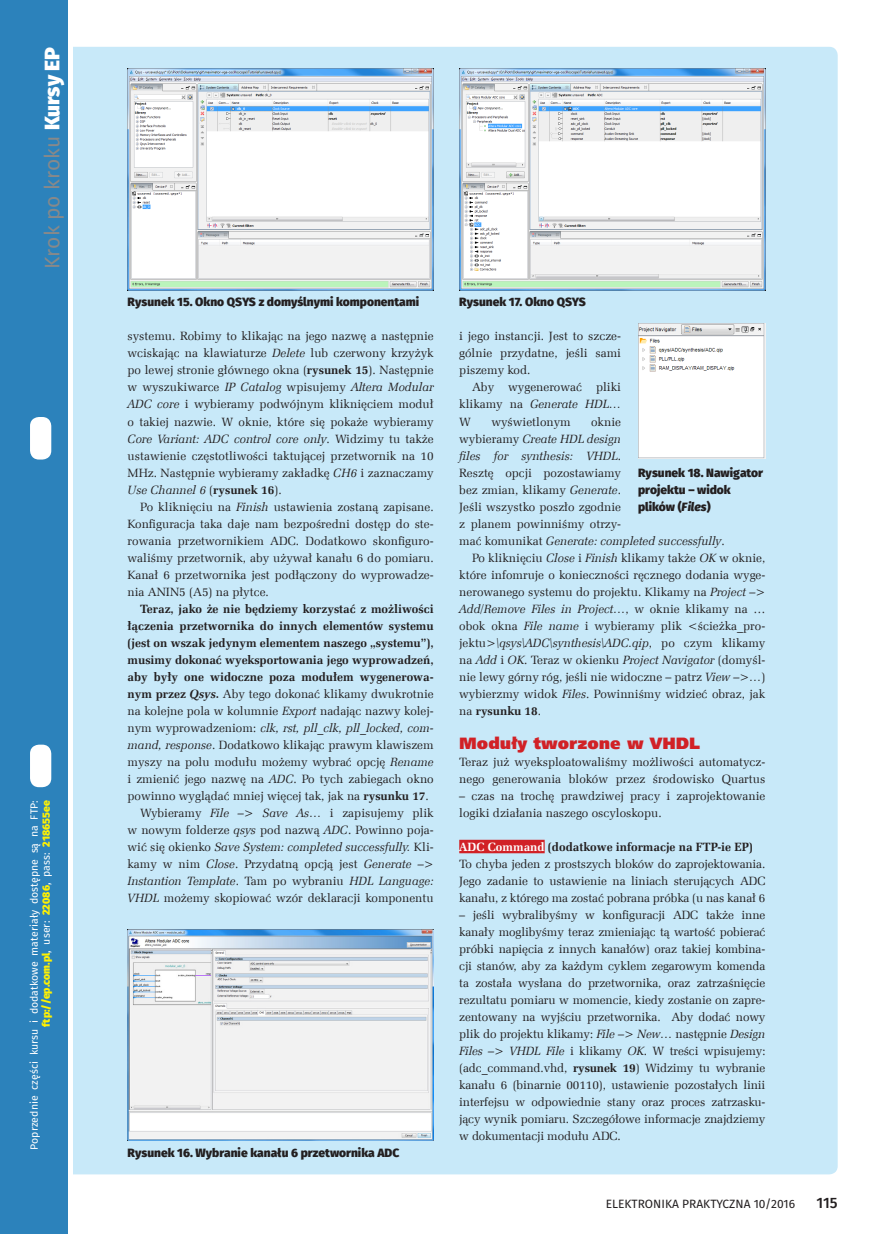
<style>
.page{position:relative;width:893px;height:1234px;background:#fff}
.page>*{position:absolute;margin:0;border:0;box-sizing:border-box;transform-origin:0 0}
.t1{font:21px "Fira Sans";color:#87898a}
._3_Srodtytul_kurs{font:16.5px "Humnst 777 X Blk EU";color:#d12126}
.t2{font:500 15px "Fira Sans";color:#231f20}
._1_Body{font:12px/17px "Zapf Ellipt EU";color:#231f20;text-align:justify}
._1_Body-2{font:700 12px/17px "Zapf Ellipt EU";color:#231f20;text-align:justify}
._4_Podpis{font:800 12px/17px "Fira Sans";color:#231f20}
.t3{font:12px "Fira Sans";color:#231f20}
.t4{font:10.5px/12px "Fira Sans";letter-spacing:.005em;color:#fff;text-align:right}
.s1{font-weight:800;color:#fff}
.s2{font-weight:800;color:#fff101}
.s3{font-style:italic}
.s4{font-weight:700}
.s5{font-weight:400}
.s6{font-weight:400;font-style:italic}
.s7{color:#fff}
</style>
<div class="page">
<div style="left:60px;top:47px;width:778px;height:1127px;background:#c8e9f9;border-radius:9px"></div>
<div style="left:0;top:0;width:68px;height:1233px;background:#2c82bb"></div>
<div style="left:30px;top:417px;width:21px;height:42px;background:#fff;border-radius:9px"></div>
<div style="left:30px;top:744px;width:21px;height:43px;background:#fff;border-radius:9px"></div>
<hr style="left:68px;top:0;width:4px;height:1233px;background:#fff">
<div style="left:459px;top:839px;width:86px;height:14px;background:#d12126"></div>
<img style="left:128px;top:68px;width:306px;height:223px">
<img style="left:128px;top:929px;width:306px;height:211px">
<img style="left:459px;top:68px;width:306px;height:223px">
<img style="left:638px;top:323px;width:127px;height:136px">
<h1 class="t1" style="left:37px;top:269px;width:223px;rotate:-90deg">Krok po kroku <span class="s1">Kursy EP</span></h1>
<p class="t4" style="left:28px;top:1149px;width:351px;rotate:-90deg">Poprzednie części kursu i dodatkowe materiały dostępne są na FTP: <span class="s2">ftp://ep.com.pl</span>, user: <span class="s2">22086</span>, pass: <span class="s2">218655ee</span></p>
<p class="_4_Podpis" style="left:128px;top:293px;width:293px">Rysunek 15. Okno QSYS z domyślnymi komponentami</p>
<p class="_1_Body" style="left:128px;top:328px;width:308px">systemu. Robimy to klikając na jego nazwę a następnie wciskając na klawiaturze <span class="s3">Delete</span> lub czerwony krzyżyk po lewej stronie głównego okna (<span class="s4">rysunek 15</span>). Następnie w wyszukiwarce <span class="s3">IP Catalog</span> wpisujemy <span class="s3">Altera Modular ADC core</span> i wybieramy podwójnym kliknięciem moduł o takiej nazwie. W oknie, które się pokaże wybieramy <span class="s3">Core Variant: ADC control core only</span>. Widzimy tu także ustawienie częstotliwości taktującej przetwornik na 10<br>MHz. Następnie wybieramy zakładkę <span class="s3">CH6</span> i zaznaczamy <span class="s3">Use Channel 6</span> (<span class="s4">rysunek 16</span>).</p>
<p class="_1_Body" style="left:128px;top:498px;width:308px;text-indent:13px">Po kliknięciu na <span class="s3">Finish</span> ustawienia zostaną zapisane.<br>Konfiguracja taka daje nam bezpośredni dostęp do ste&shy;rowania przetwornikiem ADC. Dodatkowo skonfiguro&shy;waliśmy przetwornik, aby używał kanału 6 do pomiaru.<br>Kanał 6 przetwornika jest podłączony do wyprowadze&shy;nia ANIN5 (A5) na płytce.</p>
<p class="_1_Body-2" style="left:128px;top:600px;width:308px;text-indent:13px">Teraz, jako że nie będziemy korzystać z możliwości łączenia przetwornika do innych elementów systemu (jest on wszak jedynym elementem naszego „systemu”), musimy dokonać wyeksportowania jego wyprowadzeń, aby były one widoczne poza modułem wygenerowa&shy;nym przez <span class="s3">Qsys</span>. <span class="s5">Aby tego dokonać klikamy dwukrotnie na kolejne pola w kolumnie</span> <span class="s6">Export</span> <span class="s5">nadając nazwy kolej&shy;nym wyprowadzeniom:</span> <span class="s6">clk, rst, pll_clk, pll_locked, com&shy;mand, response</span><span class="s5">. Dodatkowo klikając prawym klawiszem myszy na polu modułu możemy wybrać opcję</span> <span class="s6">Rename </span><span class="s5">i zmienić jego nazwę na</span> <span class="s6">ADC</span><span class="s5">. Po tych zabiegach okno powinno wyglądać mniej więcej tak, jak na</span> rysunku 17<span class="s5">.</span></p>
<p class="_1_Body" style="left:128px;top:804px;width:308px;text-indent:13px">Wybieramy <span class="s3">File –&gt; Save As…</span> i zapisujemy plik w nowym folderze <span class="s3">qsys</span> pod nazwą <span class="s3">ADC</span>. Powinno poja&shy;wić się okienko <span class="s3">Save System: completed successfully.</span> Kli&shy;kamy w nim <span class="s3">Close</span>. Przydatną opcją jest <span class="s3">Generate –&gt; Instantion Template</span>. Tam po wybraniu <span class="s3">HDL Language:<br>VHDL</span> możemy skopiować wzór deklaracji komponentu</p>
<p class="_4_Podpis" style="left:128px;top:1144px;width:273px">Rysunek 16. Wybranie kanału 6 przetwornika ADC</p>
<p class="_4_Podpis" style="left:459px;top:293px;width:128px">Rysunek 17. Okno QSYS</p>
<p class="_1_Body" style="left:459px;top:328px;width:163px">i jego instancji. Jest to szcze&shy;gólnie przydatne, jeśli sami piszemy kod.</p>
<p class="_1_Body" style="left:459px;top:379px;width:163px;text-indent:13px">Aby wygenerować pliki klikamy na <span class="s3">Generate HDL… </span>W</p>
<p class="_1_Body" style="left:459px;top:413px;width:267px;text-align:left;text-indent:132px">oknie<br>wybieramy <span class="s3">Create HDL design<br>files for synthesis: VHDL</span>.<br>Resztę opcji pozostawiamy<br>bez zmian, klikamy <span class="s3">Generate</span>.<br>Jeśli wszystko poszło zgodnie<br>z planem powinniśmy otrzy-<br>mać komunikat <span class="s3">Generate: completed successfully</span>.</p>
<p class="_1_Body" style="left:459px;top:549px;width:308px;text-indent:13px">Po kliknięciu <span class="s3">Close</span> i <span class="s3">Finish</span> klikamy także <span class="s3">OK</span> w oknie, które infomruje o konieczności ręcznego dodania wyge&shy;nerowanego systemu do projektu. Klikamy na <span class="s3">Project –&gt; Add/Remove Files in Project…</span>, w oknie klikamy na … obok okna <span class="s3">File name</span> i wybieramy plik <span class="s3">&lt;</span>ścieżka_pro&shy;jektu<span class="s3">&gt;\qsys\ADC\synthesis\ADC.qip</span>, po czym klikamy na <span class="s3">Add</span> i <span class="s3">OK</span>. Teraz w okienku <span class="s3">Project Navigator</span> (domyśl&shy;nie lewy górny róg, jeśli nie widoczne – patrz <span class="s3">View –&gt;…</span>) wybierzmy widok <span class="s3">Files</span>. Powinniśmy widzieć obraz, jak na <span class="s4">rysunku 18</span>.</p>
<p class="_3_Srodtytul_kurs" style="left:459px;top:732px;width:242px">Moduły tworzone w VHDL</p>
<p class="_1_Body" style="left:459px;top:753px;width:308px">Teraz już wyeksploatowaliśmy możliwości automatycz&shy;nego generowania bloków przez środowisko Quartus</p>
<p class="_1_Body" style="left:459px;top:787px;width:308px">– czas na trochę prawdziwej pracy i zaprojektowanie logiki działania naszego oscyloskopu.</p>
<p class="_1_Body-2" style="left:459px;top:838px;width:295px"><span class="s7">ADC Command</span> (dodatkowe informacje na FTP-ie EP)</p>
<p class="_1_Body" style="left:459px;top:855px;width:308px">To chyba jeden z prostszych bloków do zaprojektowania.<br>Jego zadanie to ustawienie na liniach sterujących ADC kanału, z którego ma zostać pobrana próbka (u nas kanał 6</p>
<p class="_1_Body" style="left:459px;top:906px;width:308px">– jeśli wybralibyśmy w konfiguracji ADC także inne kanały moglibyśmy teraz zmieniając tą wartość pobierać próbki napięcia z innych kanałów) oraz takiej kombina&shy;cji stanów, aby za każdym cyklem zegarowym komenda ta została wysłana do przetwornika, oraz zatrzaśnięcie rezultatu pomiaru w momencie, kiedy zostanie on zapre&shy;zentowany na wyjściu przetwornika. Aby dodać nowy plik do projektu klikamy: <span class="s3">File –&gt; New…</span> następnie <span class="s3">Design Files –&gt; VHDL File</span> i klikamy <span class="s3">OK</span>. W treści wpisujemy: (adc_command.vhd, <span class="s4">rysunek 19</span>) Widzimy tu wybranie kanału 6 (binarnie 00110), ustawienie pozostałych linii interfejsu w odpowiednie stany oraz proces zatrzasku&shy;jący wynik pomiaru. Szczegółowe informacje znajdziemy w dokumentacji modułu ADC.</p>
<p class="_1_Body" style="left:491px;top:413px;width:81px">wyświetlonym</p>
<p class="_4_Podpis" style="left:638px;top:464px;width:127px">Rysunek 18. Nawigator projektu – widok plików (<span class="s3">Files</span>)</p>
<p class="t3" style="left:606px;top:1195px;width:191px">ELEKTRONIKA PRAKTYCZNA 10/2016</p>
<p class="t2" style="left:816px;top:1192px;width:23px">115</p>
</div>
